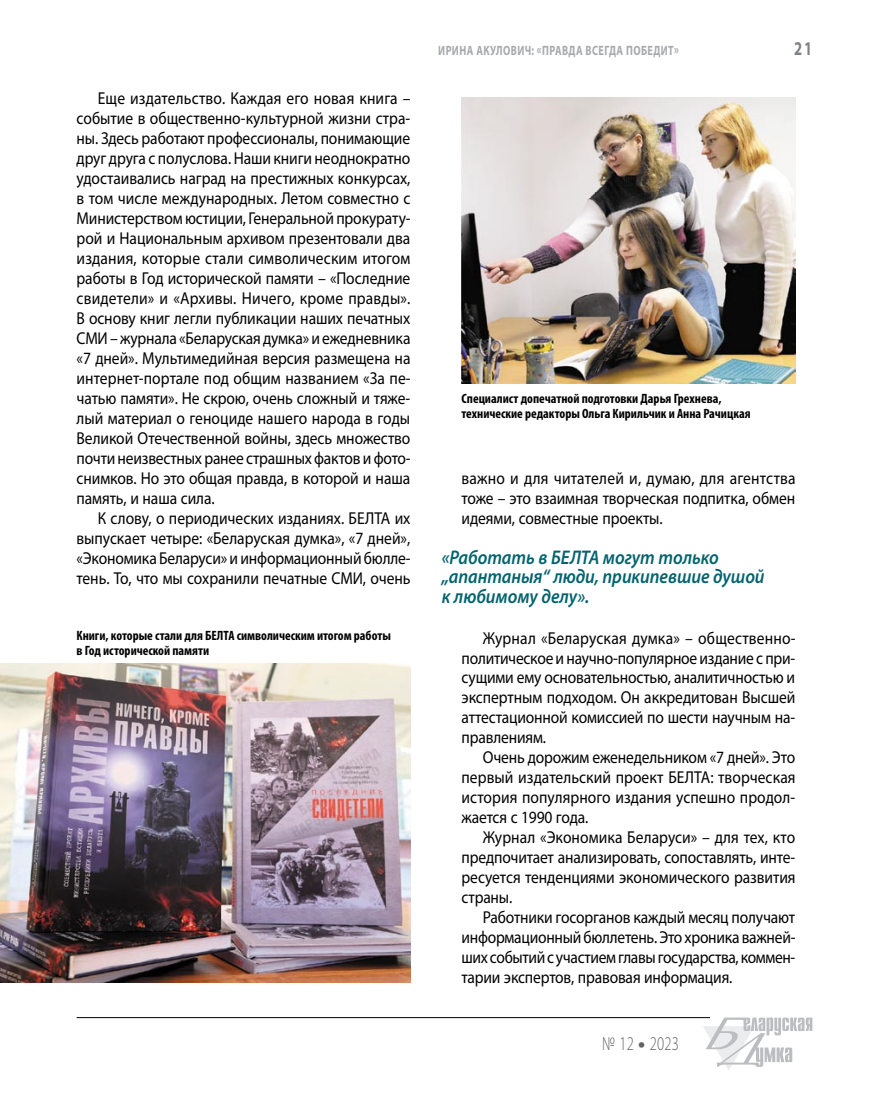
<style>
.page{position:relative;width:872px;height:1106px;background:#fff}
.page>*{position:absolute;margin:0;border:0;box-sizing:border-box;transform-origin:0 0}
.t1{font:italic 600 19.8px/20px "Myriad Pro";letter-spacing:-.005em;color:#00636d;scale:.9 1}
.t2{font:300 19.5px "Myriad Pro";letter-spacing:.02em;color:#636467;scale:.75 1}
.t3{font:700 19.5px "Myriad Pro";color:#808285;scale:.75 1}
.t4{font:17.25px/20px "Myriad Pro";letter-spacing:-.005em;color:#000;text-align:justify;scale:.9 1}
.t5{font:700 condensed 13.5px/15px "Myriad Pro";color:#000}
.t6{font:700 13.5px "Myriad Pro";letter-spacing:.04em;color:#a7a9ac;scale:.75 1}
.s1{font-weight:900}
</style>
<div class="page">
<hr style="left:77px;top:1017px;width:633px;height:1px;background:#000">
<svg style="left:703px;top:1017px;width:109px;height:53px"></svg>
<img style="left:0;top:663px;width:410px;height:319px">
<img style="left:461px;top:97px;width:334px;height:287px">
<p class="t4" style="left:77px;top:88px;width:373px;text-indent:21px">Еще издательство. Каждая его новая книга – событие в общественно-культурной жизни стра&shy;ны. Здесь работают профессионалы, понимающие друг друга с полуслова. Наши книги неоднократно удостаивались наград на престижных конкурсах, в том числе международных. Летом совместно с Министерством юстиции, Генеральной прокурату&shy;рой и Национальным архивом презентовали два издания, которые стали символическим итогом работы в Год исторической памяти – «Последние свидетели» и «Архивы. Ничего, кроме правды».<br>В основу книг легли публикации наших печатных СМИ – журнала «Беларуская думка» и ежедневника «7 дней». Мультимедийная версия размещена на интернет-портале под общим названием «За пе&shy;чатью памяти». Не скрою, очень сложный и тяже&shy;лый материал о геноциде нашего народа в годы Великой Отечественной войны, здесь множество почти неизвестных ранее страшных фактов и фото&shy;снимков. Но это общая правда, в которой и наша память, и наша сила.</p>
<p class="t4" style="left:77px;top:507px;width:372px;text-indent:21px">К слову, о периодических изданиях. БЕЛТА их выпускает четыре: «Беларуская думка», «7 дней», «Экономика Беларуси» и информационный бюлле&shy;тень. То, что мы сохранили печатные СМИ, очень</p>
<p class="t5" style="left:77px;top:627px;width:316px">Книги, которые стали для БЕЛТА символическим итогом работы в Год исторической памяти</p>
<p class="t6" style="left:438px;top:42px;width:322px">Ирина АКУЛОВИЧ: «Правда всегда победит»</p>
<p class="t3" style="left:794px;top:36px;width:26px">21</p>
<p class="t5" style="left:461px;top:391px;width:291px">Специалист допечатной подготовки Дарья Грехнева, технические редакторы Ольга Кирильчик и Анна Рачицкая</p>
<p class="t4" style="left:461px;top:468px;width:373px">важно и для читателей и, думаю, для агентства тоже – это взаимная творческая подпитка, обмен идеями, совместные проекты.</p>
<p class="t1" style="left:442px;top:546px;width:360px">«Работать в БЕЛТА могут только „апантаныя“ люди, прикипевшие душой к любимому делу».</p>
<p class="t4" style="left:461px;top:627px;width:372px;text-indent:21px">Журнал «Беларуская думка» – общественно&shy;политическое и научно-популярное издание с при&shy;сущими ему основательностью, аналитичностью и экспертным подходом. Он аккредитован Высшей аттестационной комиссией по шести научным на&shy;правлениям.</p>
<p class="t4" style="left:461px;top:747px;width:373px;text-indent:21px">Очень дорожим еженедельником «7 дней». Это первый издательский проект БЕЛТА: творческая история популярного издания успешно продол&shy;жается с 1990 года.</p>
<p class="t4" style="left:461px;top:827px;width:373px;text-indent:21px">Журнал «Экономика Беларуси» – для тех, кто предпочитает анализировать, сопоставлять, инте&shy;ресуется тенденциями экономического развития страны.</p>
<p class="t4" style="left:461px;top:907px;width:372px;text-indent:21px">Работники госорганов каждый месяц получают информационный бюллетень. Это хроника важней&shy;ших событий с участием главы государства, коммен&shy;тарии экспертов, правовая информация.</p>
<p class="t2" style="left:602px;top:1032px;width:104px">№ 12 <span class="s1">•</span> 2023</p>
</div>
